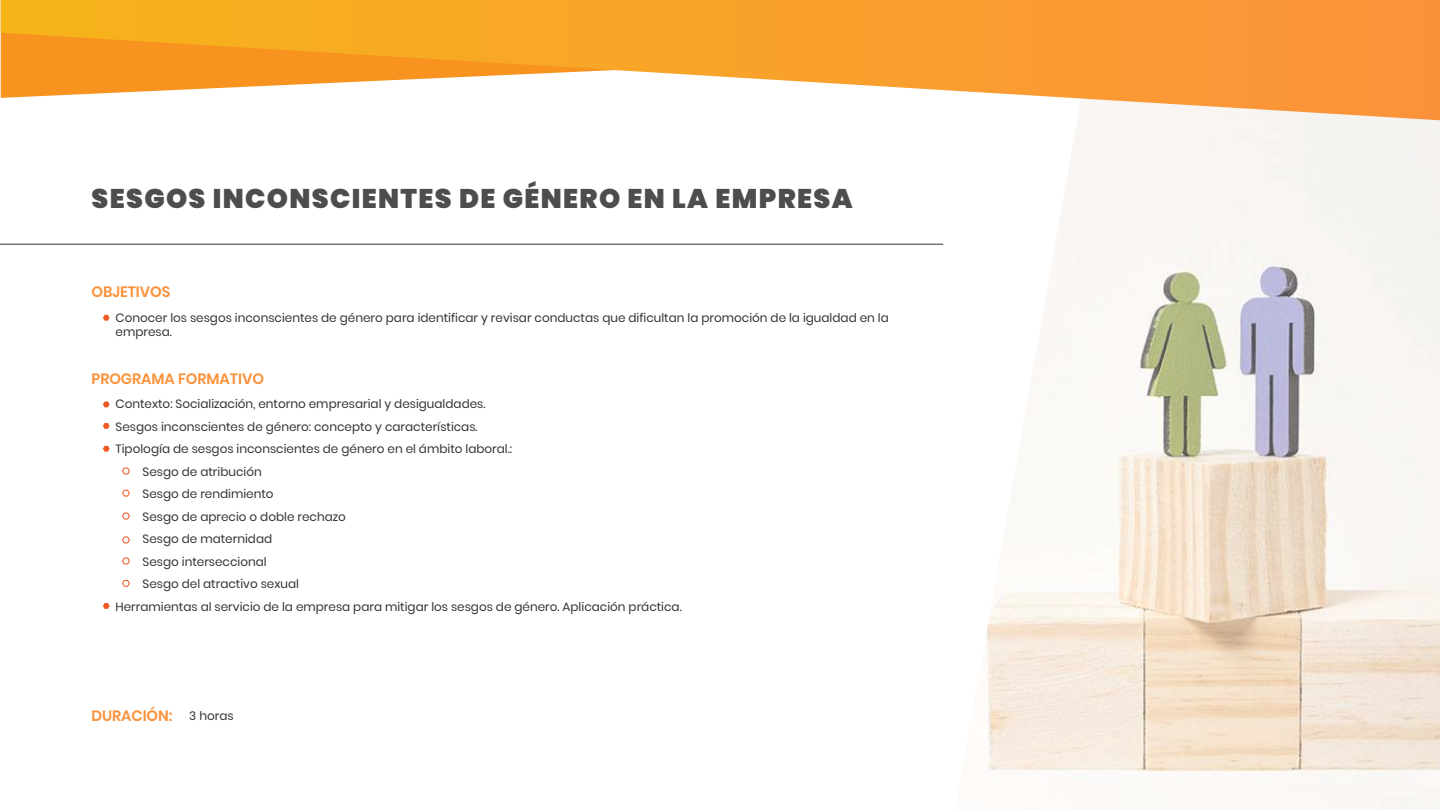
<style>
.page{position:relative;width:1440px;height:810px;background:#fff}
.page>*{position:absolute;margin:0;border:0;box-sizing:border-box;transform-origin:0 0}
.t1{font:900 27px "Poppins";letter-spacing:.05em;color:#4d4d4d}
.t2{font:600 15px "Poppins";letter-spacing:-.005em;color:#fb923b}
.t3{font:12px/14.4px "Poppins";color:#333}
.s1{font-weight:400;font-size:12px;color:#333}
</style>
<div class="page">
<hr style="left:0;top:244px;width:943px;height:1px;background:#333">
<img style="left:986px;top:120px;width:454px;height:690px">
<svg style="left:103px;top:315px;width:7px;height:6px"></svg>
<svg style="left:103px;top:446px;width:7px;height:6px"></svg>
<svg style="left:103px;top:402px;width:7px;height:5px"></svg>
<svg style="left:103px;top:423px;width:7px;height:6px"></svg>
<svg style="left:122px;top:467px;width:8px;height:8px"></svg>
<svg style="left:122px;top:489px;width:8px;height:8px"></svg>
<svg style="left:122px;top:512px;width:8px;height:8px"></svg>
<svg style="left:122px;top:536px;width:8px;height:8px"></svg>
<svg style="left:122px;top:557px;width:8px;height:8px"></svg>
<svg style="left:122px;top:580px;width:8px;height:7px"></svg>
<svg style="left:103px;top:603px;width:7px;height:6px"></svg>
<svg style="left:1px;top:0;width:1439px;height:120px"></svg>
<h1 class="t1" style="left:92px;top:183px;width:763px">SESGOS INCONSCIENTES DE GÉNERO EN LA EMPRESA</h1>
<p class="t2" style="left:92px;top:283px;width:80px">OBJETIVOS</p>
<p class="t3" style="left:116px;top:310px;width:775px">Conocer los sesgos inconscientes de género para identificar y revisar conductas que dificultan la promoción de la igualdad en la empresa.</p>
<p class="t2" style="left:92px;top:370px;width:174px">PROGRAMA FORMATIVO</p>
<p class="t3" style="left:116px;top:397px;width:371px">Contexto: Socialización, entorno empresarial y desigualdades.</p>
<p class="t3" style="left:116px;top:419px;width:364px">Sesgos inconscientes de género: concepto y características.</p>
<p class="t3" style="left:116px;top:442px;width:398px">Tipología de sesgos inconscientes de género en el ámbito laboral.:</p>
<p class="t3" style="left:143px;top:464px;width:121px">Sesgo de atribución</p>
<p class="t3" style="left:143px;top:487px;width:133px">Sesgo de rendimiento</p>
<p class="t3" style="left:143px;top:509px;width:205px">Sesgo de aprecio o doble rechazo</p>
<p class="t3" style="left:143px;top:532px;width:131px">Sesgo de maternidad</p>
<p class="t3" style="left:143px;top:554px;width:126px">Sesgo interseccional</p>
<p class="t3" style="left:143px;top:577px;width:158px">Sesgo del atractivo sexual</p>
<p class="t3" style="left:116px;top:599px;width:568px">Herramientas al servicio de la empresa para mitigar los sesgos de género. Aplicación práctica.</p>
<p class="t2" style="left:92px;top:707px;width:144px">DURACIÓN: <span class="s1">3 horas</span></p>
</div>
